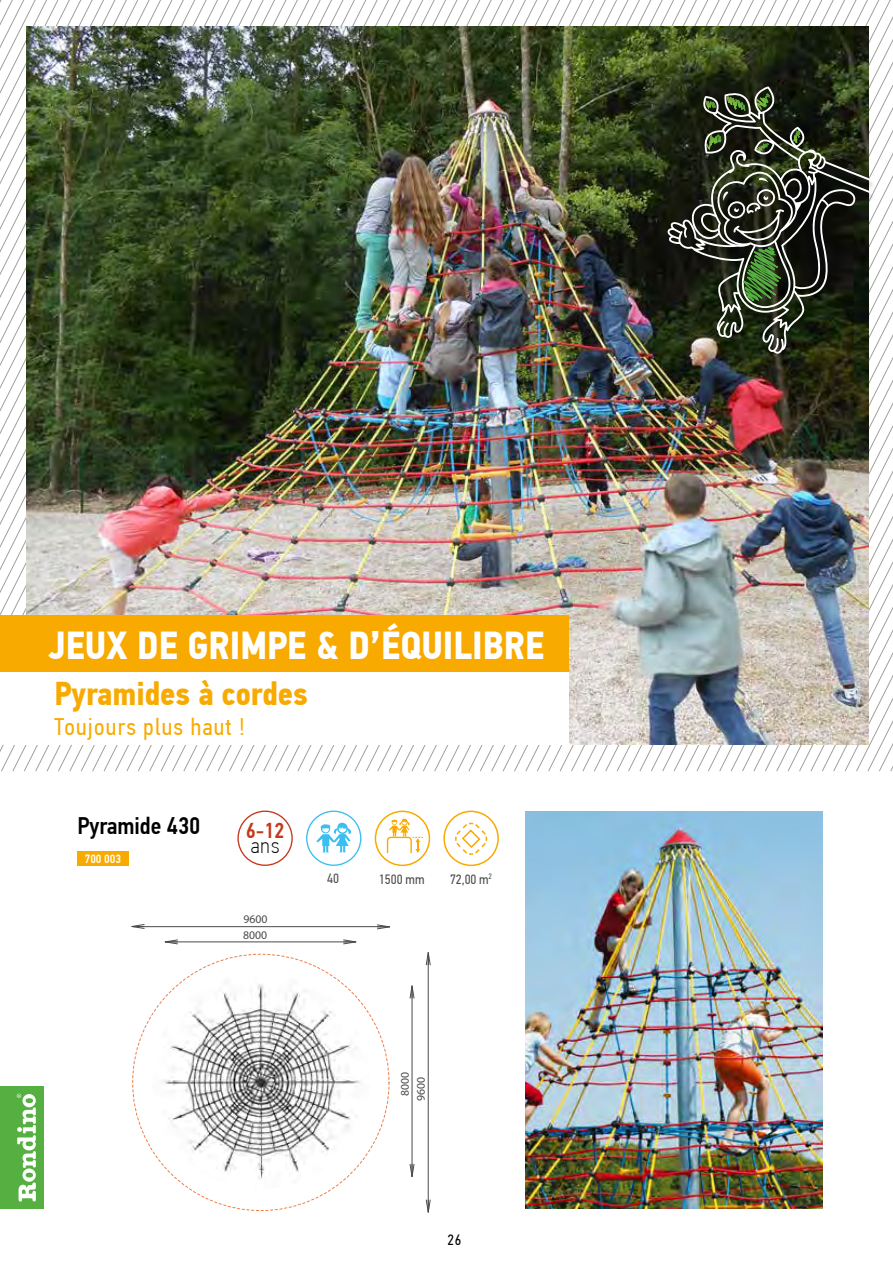
<style>
.page{position:relative;width:893px;height:1263px;background:#fff}
.page>*{position:absolute;margin:0;border:0;box-sizing:border-box;transform-origin:0 0}
.t1{font:700 39px "PF Din Text Cond Pro";color:#fff}
.t2{font:700 33px "PF Din Text Cond Pro";color:#f8aa00}
.t3{font:24px "PF Din Text Cond Pro";letter-spacing:.05em;color:#f8aa00}
.t4{font:500 24px "PF Din Text Cond Pro";color:#000}
.t5{font:500 21.6px "PF Din Text Cond Pro";color:#c6381c}
.t6{font:100 21.6px "PF Din Text Cond Pro";color:#000}
.t7{font:15px "PF Din Text Cond Pro";color:#000}
.t8{font:13.5px "PF Din Text Cond Pro";color:#4a4a49}
.t9{font:500 12px "PF Din Text Cond Pro";color:#fff}
.t10{font:11.7px/15.1px "Myriad Pro";color:#4a4a49}
</style>
<div class="page">
<div style="left:0;top:1086px;width:43px;height:123px;background:#55b041"></div>
<svg style="left:17px;top:1093px;width:19px;height:108px"></svg>
<svg style="left:845px;top:0;width:48px;height:772px"></svg>
<img style="left:26px;top:26px;width:843px;height:718px">
<div style="left:77px;top:851px;width:51px;height:15px;background:#f8aa00"></div>
<div style="left:375px;top:810px;width:55px;height:56px;border:2px solid #f8aa00;border-radius:50%"></div>
<svg style="left:387px;top:819px;width:36px;height:34px"></svg>
<div style="left:443px;top:810px;width:56px;height:56px;border:2px solid #f8aa00;border-radius:50%"></div>
<svg style="left:455px;top:822px;width:32px;height:33px"></svg>
<div style="left:237px;top:810px;width:56px;height:56px;border:1px solid #c6381c;border-radius:50%"></div>
<div style="left:306px;top:810px;width:55px;height:56px;border:1px solid #3abff0;border-radius:50%"></div>
<svg style="left:316px;top:823px;width:35px;height:29px"></svg>
<div style="left:662px;top:86px;width:213px;height:276px;background:#000;opacity:.39"></div>
<svg style="left:667px;top:86px;width:205px;height:268px;background:#313628"></svg>
<svg style="left:692px;top:19px;width:84px;height:163px;background:#434c34"></svg>
<svg style="left:711px;top:189px;width:105px;height:136px;background:#434c3b"></svg>
<img style="left:526px;top:812px;width:296px;height:397px">
<div style="left:0;top:615px;width:568px;height:58px;background:#f8aa00"></div>
<div style="left:0;top:672px;width:568px;height:73px;background:#fff"></div>
<hr style="left:133px;top:926px;width:256px;height:1px;background:#4a4a49">
<hr style="left:165px;top:941px;width:190px;height:1px;background:#4a4a49">
<svg style="left:343px;top:939px;width:14px;height:6px"></svg>
<svg style="left:165px;top:939px;width:13px;height:6px"></svg>
<hr style="left:428px;top:955px;width:1px;height:256px;background:#4a4a49">
<hr style="left:412px;top:987px;width:1px;height:189px;background:#4a4a49">
<svg style="left:409px;top:985px;width:6px;height:14px"></svg>
<svg style="left:409px;top:1163px;width:6px;height:14px"></svg>
<svg style="left:425px;top:952px;width:6px;height:13px"></svg>
<svg style="left:425px;top:1199px;width:6px;height:14px"></svg>
<svg style="left:377px;top:924px;width:13px;height:6px"></svg>
<svg style="left:131px;top:924px;width:14px;height:5px"></svg>
<img style="left:152px;top:971px;width:218px;height:218px;border-radius:109px">
<p class="t1" style="left:49px;top:622px;width:497px">JEUX DE GRIMPE &amp; D’ÉQUILIBRE</p>
<p class="t2" style="left:54px;top:673px;width:255px">Pyramides à cordes</p>
<p class="t3" style="left:54px;top:713px;width:192px">Toujours plus haut !</p>
<p class="t4" style="left:77px;top:812px;width:125px">Pyramide 430</p>
<p class="t9" style="left:85px;top:851px;width:38px">700 003</p>
<p class="t5" style="left:246px;top:817px;width:40px">6-12</p>
<p class="t6" style="left:251px;top:833px;width:30px">ans</p>
<p class="t10" style="left:243px;top:911px;width:26px">9600<br>8000</p>
<p class="t8" style="left:327px;top:871px;width:13px">40</p>
<p class="t8" style="left:379px;top:871px;width:47px">1500 mm</p>
<p class="t8" style="left:450px;top:871px;width:43px">72,00 m<sup>2</sup></p>
<p class="t10" style="left:397px;top:1096px;width:26px;rotate:-90deg">8000</p>
<p class="t10" style="left:413px;top:1100px;width:26px;rotate:-90deg">9600</p>
<p class="t7" style="left:447px;top:1231px;width:15px">26</p>
</div>
